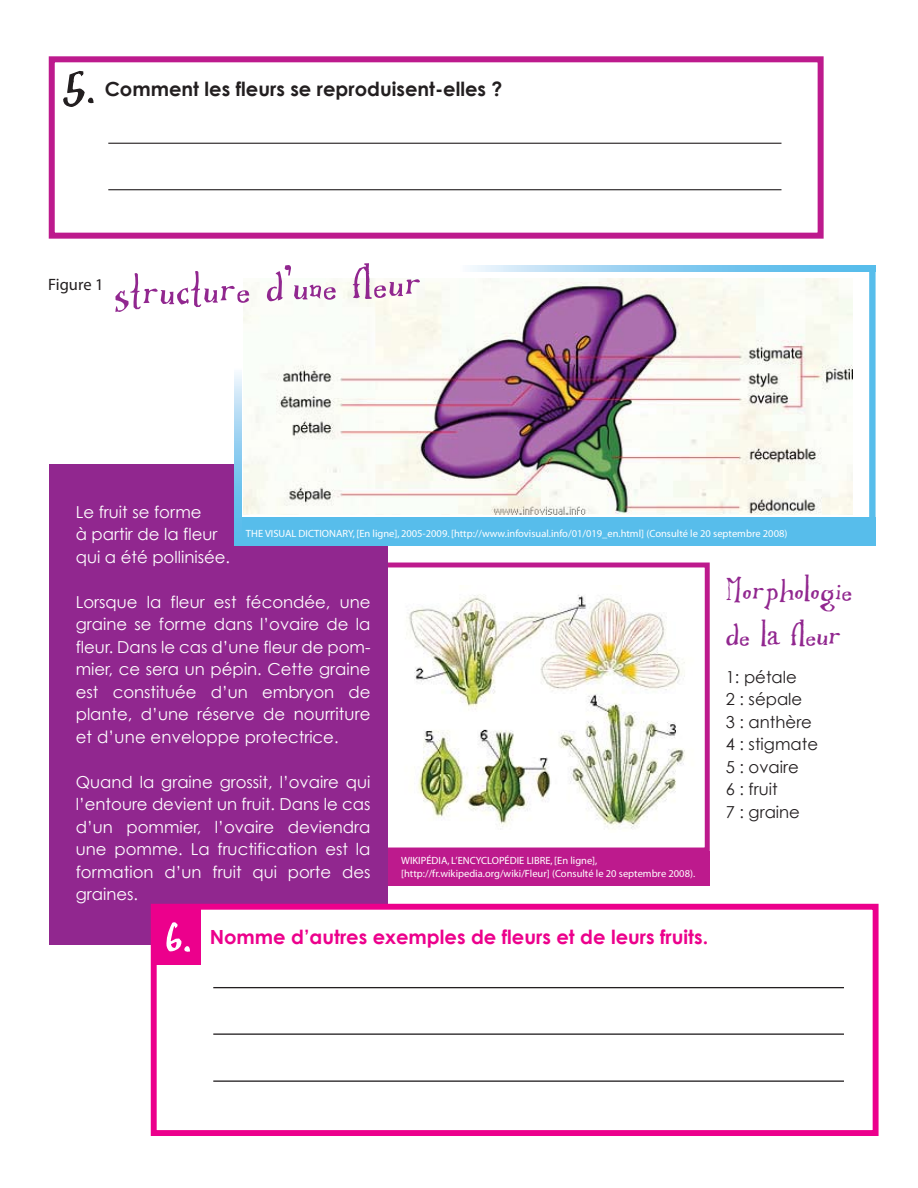
<style>
.page{position:relative;width:918px;height:1188px;background:#fff}
.page>*{position:absolute;margin:0;border:0;box-sizing:border-box;transform-origin:0 0}
.t1{font:64.05px "Ikusuteito";color:#91278f}
.t2{font:48px/45px "Ikusuteito";letter-spacing:-.01em;color:#91278f}
.t3{font:700 19.5px "Century Gothic";color:#ec008c}
.t4{font:700 19.5px "Century Gothic";color:#231f20}
.t5{font:16.95px "Century Gothic";letter-spacing:.01em;color:#fff}
.t6{font:16.5px/22.5px "Century Gothic";color:#fff;text-align:justify}
.t7{font:16.5px/22.5px "Century Gothic";color:#231f20}
.t8{font:16.5px "Myriad";color:#231f20}
.t9{font:10.5px/12.6px "Myriad";color:#fff}
.s1{font-size:16.95px}
.s2{font-size:16.5px}
</style>
<div class="page">
<div style="left:263px;top:852px;width:447px;height:34px;background:#bd1a8d"></div>
<img style="left:407px;top:594px;width:278px;height:236px">
<div style="left:335px;top:563px;width:375px;height:289px;border:5px solid #bd1a8d"></div>
<div style="left:50px;top:465px;width:338px;height:480px;background:#91278f"></div>
<div style="left:236px;top:518px;width:640px;height:28px;background:#57bdeb"></div>
<div style="left:49px;top:56px;width:775px;height:183px;border:6px solid #bd1a8d"></div>
<hr style="left:108px;top:143px;width:674px;height:1px;background:#231f20">
<hr style="left:108px;top:189px;width:674px;height:1px;background:#231f20">
<div style="left:154px;top:907px;width:722px;height:226px;background:#fff"></div>
<div style="left:151px;top:904px;width:728px;height:232px;border:6px solid #ec008c"></div>
<div style="left:155px;top:907px;width:46px;height:57px;background:#ec008c"></div>
<hr style="left:213px;top:987px;width:631px;height:1px;background:#231f20">
<hr style="left:213px;top:1033px;width:631px;height:2px;background:#231f20">
<hr style="left:213px;top:1080px;width:631px;height:2px;background:#231f20">
<svg style="left:232px;top:265px;width:644px;height:265px"></svg>
<svg style="left:235px;top:367px;width:7px;height:179px"></svg>
<svg style="left:458px;top:265px;width:417px;height:7px;background:#93d0f1"></svg>
<svg style="left:63px;top:70px;width:31px;height:37px"></svg>
<svg style="left:166px;top:922px;width:24px;height:30px"></svg>
<p class="t4" style="left:105px;top:77px;width:399px">Comment les fleurs se reproduisent-elles ?</p>
<p class="t8" style="left:48px;top:276px;width:57px">Figure 1</p>
<h1 class="t1" style="left:112px;top:256px;width:310px;rotate:-2deg">structure d’une fleur</h1>
<p class="t6" style="left:76px;top:500px;width:156px;text-align:left">Le fruit se forme<br>à partir de la fleur qui a été pollinisée.</p>
<p class="t6" style="left:76px;top:590px;width:296px">Lorsque la fleur est fécondée, une graine se forme dans l’ovaire de la fleur. Dans le cas d’une fleur de pom&shy;mier, ce sera un pépin. Cette graine est constituée d’un embryon de plante, d’une réserve de <span class="s1">nourriture</span></p>
<p class="t5" style="left:76px;top:726px;width:264px">et d’une enveloppe <span class="s2">protectrice.</span></p>
<p class="t6" style="left:76px;top:770px;width:296px">Quand la graine grossit, l’ovaire qui l’entoure devient un fruit. Dans le cas d’un pommier, l’ovaire deviendra une pomme. La fructification est la formation d’un fruit qui porte des graines.</p>
<p class="t9" style="left:246px;top:528px;width:543px">THE VISUAL DICTIONARY, [En ligne], 2005-2009. [http://www.infovisual.info/01/019_en.html] (Consulté le 20 septembre 2008)</p>
<h2 class="t2" style="left:726px;top:567px;width:129px">Morphologie de la fleur</h2>
<p class="t7" style="left:726px;top:665px;width:94px">1: pétale<br>2 : sépale<br>3 : anthère<br>4 : stigmate<br>5 : ovaire<br>6 : fruit<br>7 : graine</p>
<p class="t9" style="left:401px;top:855px;width:295px">WIKIPÉDIA, L’ENCYCLOPÉDIE LIBRE, [En ligne], [http://fr.wikipedia.org/wiki/Fleur] (Consulté le 20 septembre 2008).</p>
<p class="t3" style="left:210px;top:925px;width:500px">Nomme d’autres exemples de fleurs et de leurs fruits.</p>
</div>
